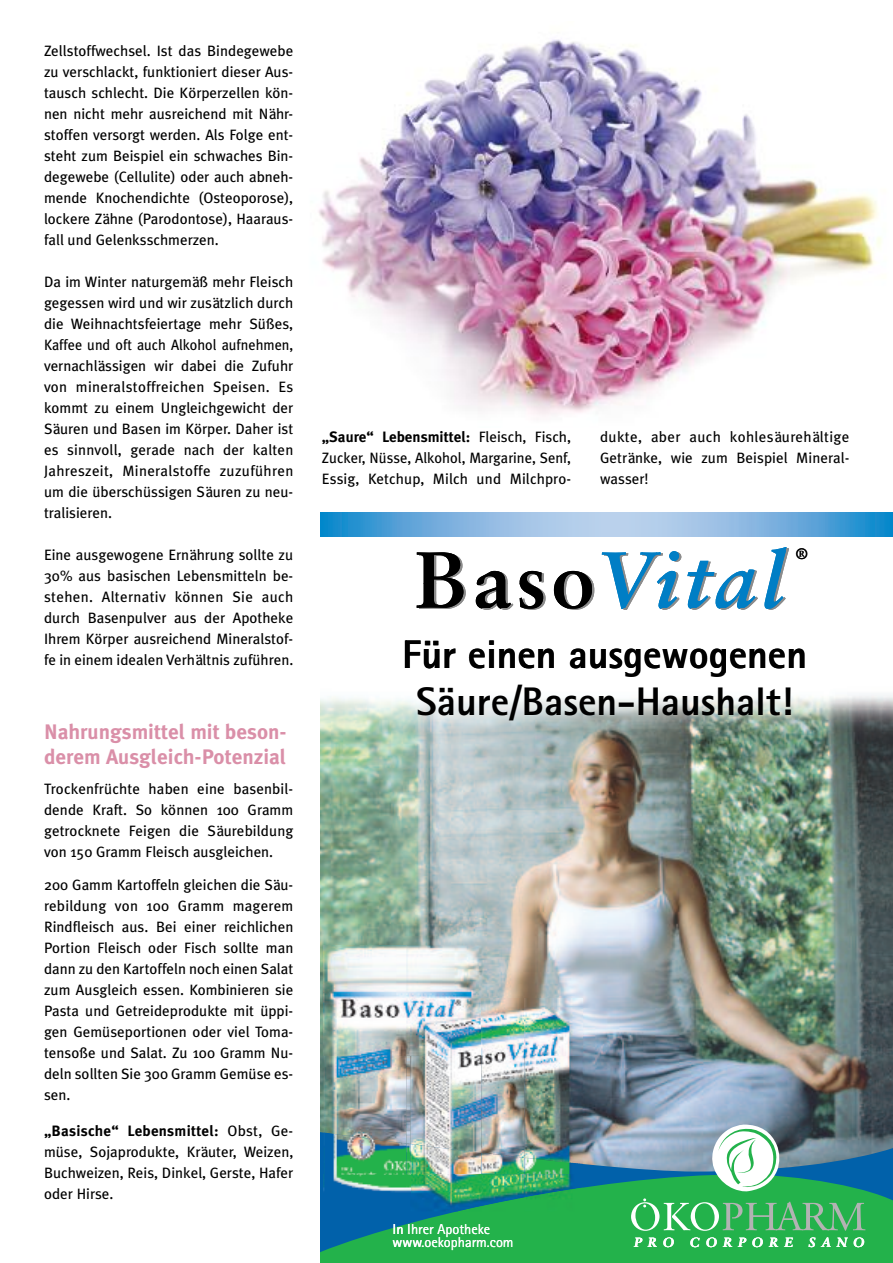
<style>
.page{position:relative;width:893px;height:1263px;background:#fff}
.page>*{position:absolute;margin:0;border:0;box-sizing:border-box;transform-origin:0 0}
.t1{font:italic 700 79.5px "Sabon";letter-spacing:.05em;color:#007ec5}
.t2{font:800 39.9px "Rotis Sans Serif";color:#000}
.t3{font:700 21px/25.5px "Meta Plus";color:#da8fa8}
.t4{font:700 15.15px "Sabon";color:#000}
.t5{font:15px/21px "Meta Plus";color:#000;text-align:justify}
.t6{font:14.4px/13.5px "Rotis Sans Serif";color:#fff}
.t7{font:italic 700 13.35px "Sabon";letter-spacing:.45em;color:#fff}
.s1{font-weight:700}
.s2{font-style:normal;color:#000}
</style>
<div class="page">
<img style="left:318px;top:39px;width:564px;height:377px">
<img style="left:320px;top:695px;width:573px;height:434px">
<svg style="left:320px;top:1129px;width:573px;height:45px;background:#6689a6"></svg>
<svg style="left:320px;top:1174px;width:573px;height:89px;background:#1ca25c"></svg>
<svg style="left:631px;top:1198px;width:234px;height:33px;background:#4db96b"></svg>
<svg style="left:708px;top:1124px;width:72px;height:68px"></svg>
<img style="left:320px;top:512px;width:573px;height:25px">
<svg style="left:419px;top:553px;width:173px;height:56px"></svg>
<svg style="left:604px;top:552px;width:151px;height:57px"></svg>
<svg style="left:767px;top:548px;width:20px;height:61px"></svg>
<img style="left:324px;top:945px;width:157px;height:111px">
<img style="left:410px;top:999px;width:173px;height:57px">
<img style="left:324px;top:1056px;width:86px;height:87px">
<img style="left:324px;top:1132px;width:82px;height:61px">
<img style="left:410px;top:1056px;width:71px;height:87px">
<img style="left:406px;top:1143px;width:75px;height:50px">
<img style="left:481px;top:1158px;width:44px;height:16px">
<img style="left:481px;top:1056px;width:44px;height:102px">
<img style="left:525px;top:1056px;width:58px;height:102px">
<img style="left:525px;top:1158px;width:58px;height:29px">
<img style="left:410px;top:1174px;width:115px;height:37px">
<img style="left:525px;top:1187px;width:58px;height:24px">
<p class="t5" style="left:44px;top:40px;width:251px">Zellstoffwechsel. Ist das Bindegewebe zu verschlackt, funktioniert dieser Aus&shy;tausch schlecht. Die Körperzellen kön&shy;nen nicht mehr ausreichend mit Nähr&shy;stoffen versorgt werden. Als Folge ent&shy;steht zum Beispiel ein schwaches Bin&shy;degewebe (Cellulite) oder auch abneh&shy;mende Knochendichte (Osteoporose), lockere Zähne (Parodontose), Haaraus&shy;fall und Gelenksschmerzen.</p>
<p class="t5" style="left:44px;top:271px;width:251px">Da im Winter naturgemäß mehr Fleisch gegessen wird und wir zusätzlich durch die Weihnachtsfeiertage mehr Süßes, Kaffee und oft auch Alkohol aufnehmen, vernachlässigen wir dabei die Zufuhr von mineralstoffreichen Speisen. Es kommt zu einem Ungleichgewicht der Säuren und Basen im Körper. Daher ist es sinnvoll, gerade nach der kalten Jahreszeit, Mineralstoffe zuzuführen um die überschüssigen Säuren zu neu&shy;tralisieren.</p>
<p class="t5" style="left:44px;top:544px;width:251px">Eine ausgewogene Ernährung sollte zu 30% aus basischen Lebensmitteln be&shy;stehen. Alternativ können Sie auch durch Basenpulver aus der Apotheke Ihrem Körper ausreichend Mineralstof&shy;fe in einem idealen Verhältnis zuführen.</p>
<h3 class="t3" style="left:44px;top:719px;width:244px">Nahrungsmittel mit beson&shy;derem Ausgleich-Potenzial</h3>
<p class="t5" style="left:44px;top:778px;width:251px">Trockenfrüchte haben eine basenbil&shy;dende Kraft. So können 100 Gramm getrocknete Feigen die Säurebildung von 150 Gramm Fleisch ausgleichen.</p>
<p class="t5" style="left:44px;top:874px;width:251px">200 Gamm Kartoffeln gleichen die Säu&shy;rebildung von 100 Gramm magerem Rindfleisch aus. Bei einer reichlichen Portion Fleisch oder Fisch sollte man dann zu den Kartoffeln noch einen Salat zum Ausgleich essen. Kombinieren sie Pasta und Getreideprodukte mit üppi&shy;gen Gemüseportionen oder viel Toma&shy;tensoße und Salat. Zu 100 Gramm Nu&shy;deln sollten Sie 300 Gramm Gemüse es&shy;sen.</p>
<p class="t5" style="left:44px;top:1120px;width:251px"><span class="s1">„Basische“ Lebensmittel:</span> Obst, Ge&shy;müse, Sojaprodukte, Kräuter, Weizen, Buchweizen, Reis, Dinkel, Gerste, Hafer oder Hirse.</p>
<p class="t5" style="left:322px;top:426px;width:251px"><span class="s1">„Saure“ Lebensmittel:</span> Fleisch, Fisch, Zucker, Nüsse, Alkohol, Margarine, Senf, Essig, Ketchup, Milch und Milchpro-</p>
<p class="t5" style="left:600px;top:426px;width:251px">dukte, aber auch kohlesäurehältige Getränke, wie zum Beispiel Mineral&shy;wasser!</p>
<h1 class="t1" style="left:415px;top:547px;width:371px"><span class="s2">Baso</span>Vital</h1>
<h2 class="t2" style="left:402px;top:640px;width:406px">Für einen ausgewogenen</h2>
<p class="t4" style="left:796px;top:548px;width:14px">®</p>
<h2 class="t2" style="left:416px;top:688px;width:378px">Säure/Basen-Haushalt!</h2>
<p class="t6" style="left:393px;top:1224px;width:123px">In Ihrer Apotheke www.oekopharm.com</p>
<p class="t7" style="left:634px;top:1236px;width:232px">PRO CORPORE SANO</p>
</div>
